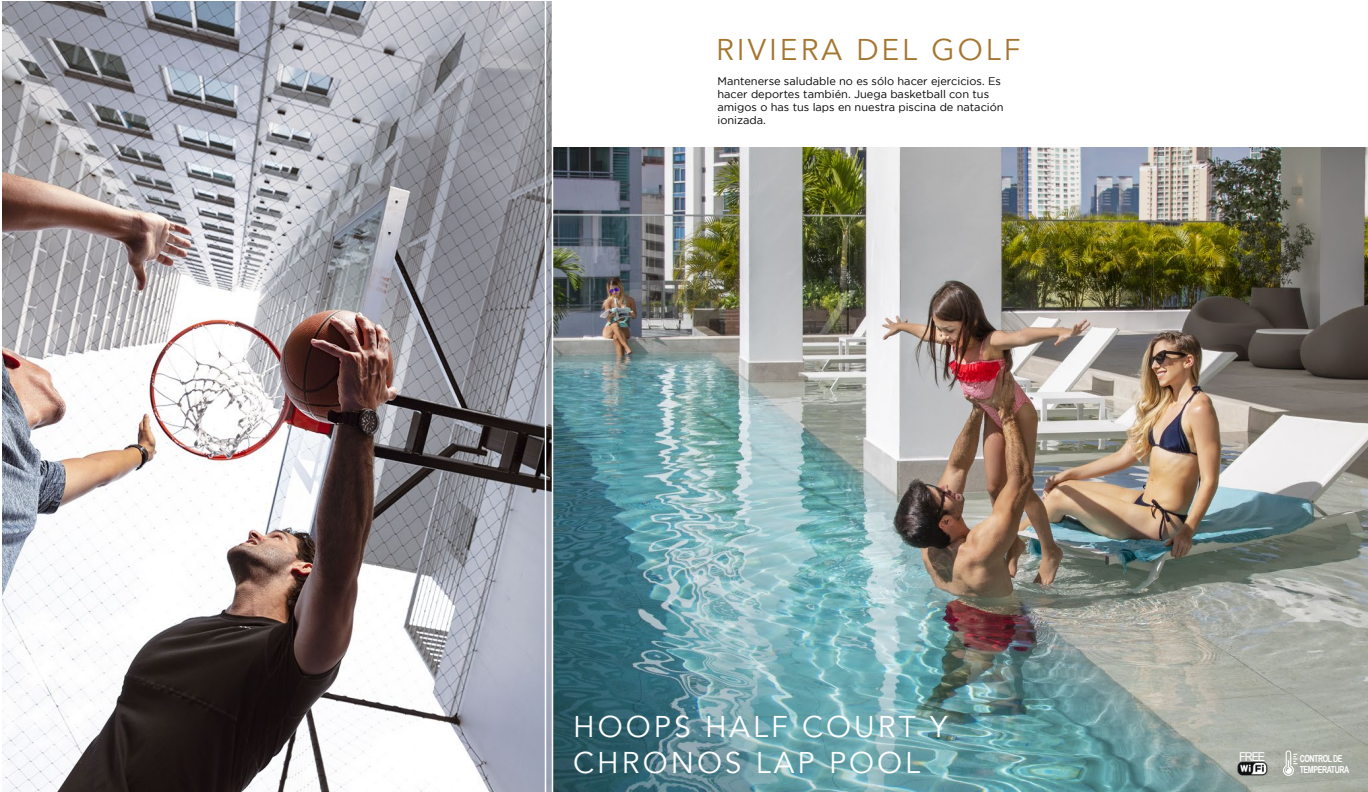
<style>
.page{position:relative;width:1368px;height:792px;background:#fff}
.page>*{position:absolute;margin:0;border:0;box-sizing:border-box;transform-origin:0 0}
.t1{font:30px/36px "Avenir";letter-spacing:.1em;color:#fff}
.t2{font:30px "Avenir";letter-spacing:.1em;color:#a4752f}
.t3{font:12.3px "Arial";color:#fff;scale:.9 1}
.t4{font:11px/13.2px "Gotham";color:#000}
.t5{font:700 9.6px/11.6px "Arial Narrow";letter-spacing:-.05em;color:#fff;scale:.9 1}
</style>
<div class="page">
<img style="left:553px;top:148px;width:815px;height:644px">
<img style="left:553px;top:163px;width:558px;height:629px">
<img style="left:1238px;top:762px;width:30px;height:14px">
<svg style="left:1283px;top:750px;width:14px;height:26px"></svg>
<img style="left:2px;top:1px;width:550px;height:791px">
<hr style="left:545px;top:0;width:1px;height:792px;background:#fff">
<h1 class="t2" style="left:716px;top:32px;width:306px">RIVIERA DEL GOLF</h1>
<p class="t4" style="left:717px;top:74px;width:288px">Mantenerse saludable no es sólo hacer ejercicios. Es hacer deportes también. Juega basketball con tus amigos o has tus laps en nuestra piscina de natación ionizada.</p>
<h1 class="t1" style="left:573px;top:709px;width:376px">HOOPS HALF COURT Y<br>CHRONOS LAP POOL</h1>
<p class="t3" style="left:1239px;top:748px;width:31px">FREE</p>
<p class="t5" style="left:1300px;top:752px;width:57px">CONTROL DE<br>TEMPERATURA</p>
</div>
